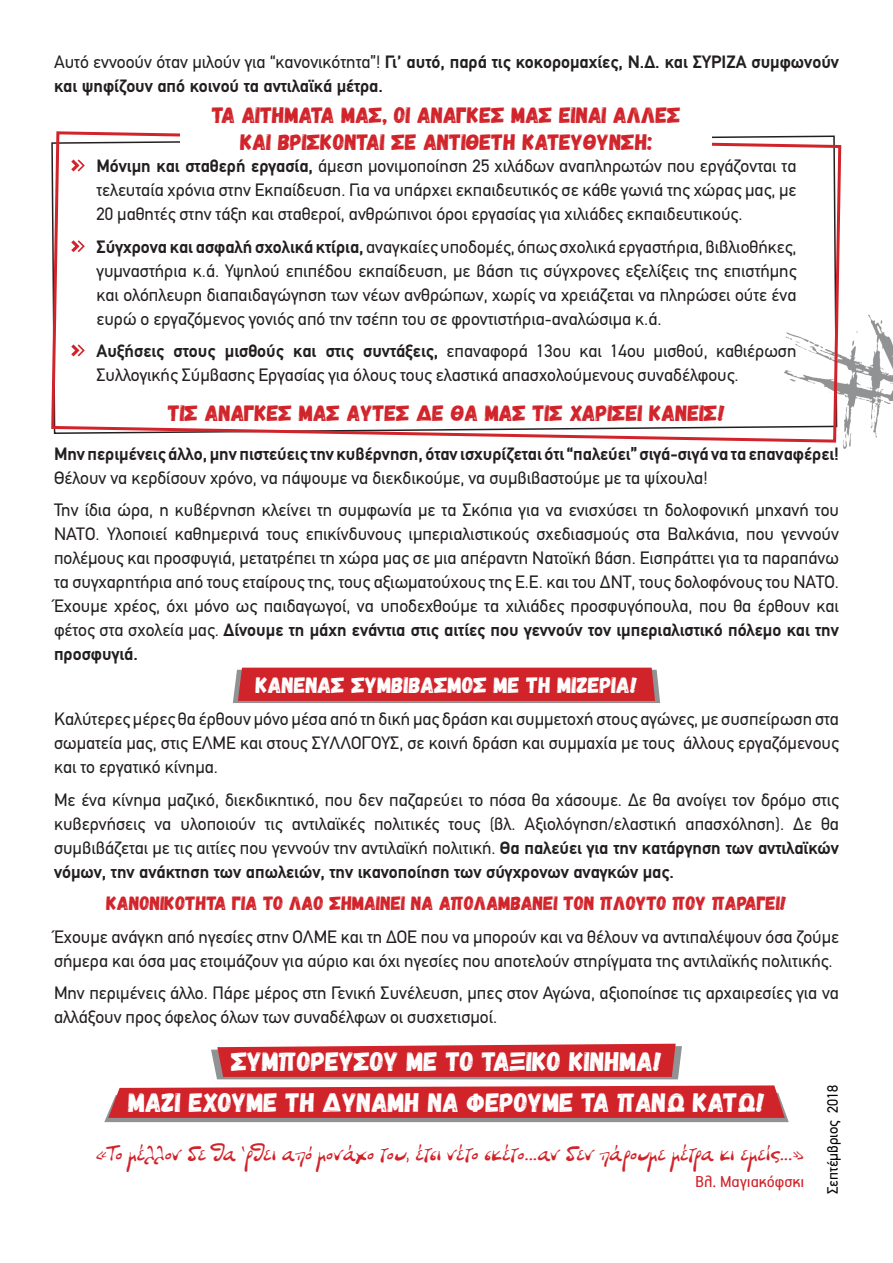
<style>
.page{position:relative;width:893px;height:1263px;background:#fff}
.page>*{position:absolute;margin:0;border:0;box-sizing:border-box;transform-origin:0 0}
.t1{font:27px "Gagalin";color:#fff}
.t2{font:22.5px "Gagalin";color:#d1232a}
.t3{font:22.5px "Gagalin";color:#fff}
.t4{font:19.5px "PF Liberissima";color:#d1232a}
.t5{font:19.5px "Gagalin";color:#d1232a}
.t6{font:18px/24px "PF Din Text";color:#231f20;text-align:justify}
.t7{font:700 18px/24px "PF Din Text";color:#231f20}
.t8{font:18px "PF Handbook Pro";color:#d1232a}
.t9{font:15px "PF Din Text";color:#000}
.s1{font-weight:400}
.s2{font-weight:700}
</style>
<div class="page">
<svg style="left:211px;top:1044px;width:471px;height:35px;background:#ce373d"></svg>
<svg style="left:104px;top:1085px;width:685px;height:37px;background:#cc3e44"></svg>
<svg style="left:233px;top:668px;width:427px;height:35px;background:#cc2d34"></svg>
<img style="left:843px;top:314px;width:50px;height:135px">
<svg style="left:51px;top:131px;width:792px;height:312px"></svg>
<div style="left:181px;top:78px;width:531px;height:87px;background:#fff"></div>
<svg style="left:71px;top:159px;width:14px;height:12px"></svg>
<svg style="left:71px;top:240px;width:14px;height:12px"></svg>
<svg style="left:71px;top:344px;width:14px;height:12px"></svg>
<p class="t7" style="left:54px;top:49px;width:786px"><span class="s1">Αυτό εννοούν όταν μιλούν για “κανονικότητα”!</span> Γι’ αυτό, παρά τις κοκορομαχίες, Ν.Δ. και ΣΥΡΙΖΑ συμφωνούν και ψηφίζουν από κοινού τα αντιλαϊκά μέτρα.</p>
<p class="t2" style="left:212px;top:101px;width:470px">Τα αιτηματα μας, οι αναγκες μας ειναι αλλες</p>
<p class="t2" style="left:240px;top:128px;width:414px">και βρισκονται σε αντιθετη κατευθυνση:</p>
<p class="t6" style="left:97px;top:154px;width:701px"><span class="s2">Μόνιμη και σταθερή εργασία,</span> άμεση μονιμοποίηση 25 χιλάδων αναπληρωτών που εργάζονται τα τελευταία χρόνια στην Εκπαίδευση. Για να υπάρχει εκπαιδευτικός σε κάθε γωνιά της χώρας μας, με 20 μαθητές στην τάξη και σταθεροί, ανθρώπινοι όροι εργασίας για χιλιάδες εκπαιδευτικούς.</p>
<p class="t6" style="left:97px;top:234px;width:701px"><span class="s2">Σύγχρονα και ασφαλή σχολικά κτίρια,</span> αναγκαίες υποδομές, όπως σχολικά εργαστήρια, βιβλιοθήκες, γυμναστήρια κ.ά. Υψηλού επιπέδου εκπαίδευση, με βάση τις σύγχρονες εξελίξεις της επιστήμης και ολόπλευρη διαπαιδαγώγηση των νέων ανθρώπων, χωρίς να χρειάζεται να πληρώσει ούτε ένα ευρώ ο εργαζόμενος γονιός από την τσέπη του σε φροντιστήρια-αναλώσιμα κ.ά.</p>
<p class="t6" style="left:97px;top:339px;width:701px"><span class="s2">Αυξήσεις στους μισθούς και στις συντάξεις,</span> επαναφορά 13ου και 14ου μισθού, καθιέρωση<br>Συλλογικής Σύμβασης Εργασίας για όλους τους ελαστικά απασχολούμενους συναδέλφους.</p>
<p class="t2" style="left:168px;top:399px;width:558px">Τις αναγκες μας αυτες δε θα μας τις χαρισει κανεις!</p>
<p class="t7" style="left:54px;top:441px;width:786px">Μην περιμένεις άλλο, μην πιστεύεις την κυβέρνηση, όταν ισχυρίζεται ότι “παλεύει” σιγά-σιγά να τα επαναφέρει!<br><span class="s1">Θέλουν να κερδίσουν χρόνο, να πάψουμε να διεκδικούμε, να συμβιβαστούμε με τα ψίχουλα!</span></p>
<p class="t6" style="left:54px;top:498px;width:786px">Την ίδια ώρα, η κυβέρνηση κλείνει τη συμφωνία με τα Σκόπια για να ενισχύσει τη δολοφονική μηχανή του ΝΑΤΟ. Υλοποιεί καθημερινά τους επικίνδυνους ιμπεριαλιστικούς σχεδιασμούς στα Βαλκάνια, που γεννούν πολέμους και προσφυγιά, μετατρέπει τη χώρα μας σε μια απέραντη Νατοϊκή βάση. Εισπράττει για τα παραπάνω τα συγχαρητήρια από τους εταίρους της, τους αξιωματούχους της Ε.Ε. και του ΔΝΤ, τους δολοφόνους του ΝΑΤΟ.<br>Έχουμε χρέος, όχι μόνο ως παιδαγωγοί, να υποδεχθούμε τα χιλιάδες προσφυγόπουλα, που θα έρθουν και φέτος στα σχολεία μας. <span class="s2">Δίνουμε τη μάχη ενάντια στις αιτίες που γεννούν τον ιμπεριαλιστικό πόλεμο και την προσφυγιά.</span></p>
<p class="t3" style="left:256px;top:671px;width:383px">Κανενας συμβιβασμος με τη μιζερια!</p>
<p class="t6" style="left:54px;top:707px;width:786px">Καλύτερες μέρες θα έρθουν μόνο μέσα από τη δική μας δράση και συμμετοχή στους αγώνες, με συσπείρωση στα σωματεία μας, στις ΕΛΜΕ και στους ΣΥΛΛΟΓΟΥΣ, σε κοινή δράση και συμμαχία με τους άλλους εργαζόμενους και το εργατικό κίνημα.</p>
<p class="t6" style="left:54px;top:787px;width:786px">Με ένα κίνημα μαζικό, διεκδικητικό, που δεν παζαρεύει το πόσα θα χάσουμε. Δε θα ανοίγει τον δρόμο στις κυβερνήσεις να υλοποιούν τις αντιλαϊκές πολιτικές τους (βλ. Αξιολόγηση/ελαστική απασχόληση). Δε θα συμβιβάζεται με τις αιτίες που γεννούν την αντιλαϊκή πολιτική. <span class="s2">Θα παλεύει για την κατάργηση των αντιλαϊκών νόμων, την ανάκτηση των απωλειών, την ικανοποίηση των σύγχρονων αναγκών μας.</span></p>
<p class="t5" style="left:107px;top:891px;width:681px">Κανονικοτητα για το λαο σημαινει να απολαμβανει τον πλουτο που παραγει!</p>
<p class="t6" style="left:54px;top:924px;width:786px">Έχουμε ανάγκη από ηγεσίες στην ΟΛΜΕ και τη ΔΟΕ που να μπορούν και να θέλουν να αντιπαλέψουν όσα ζούμε σήμερα και όσα μας ετοιμάζουν για αύριο και όχι ηγεσίες που αποτελούν στηρίγματα της αντιλαϊκής πολιτικής.</p>
<p class="t6" style="left:54px;top:981px;width:786px">Μην περιμένεις άλλο. Πάρε μέρος στη Γενική Συνέλευση, μπες στον Αγώνα, αξιοποίησε τις αρχαιρεσίες για να αλλάξουν προς όφελος όλων των συναδέλφων οι συσχετισμοί.</p>
<p class="t1" style="left:231px;top:1044px;width:432px">Συμπορευσου με το ταξικο κινημα!</p>
<p class="t1" style="left:128px;top:1086px;width:638px">Μαζι εχουμε τη δυναμη να φερουμε τα πανω κατω!</p>
<p class="t4" style="left:96px;top:1142px;width:710px">«Το μέλλον δε θα ’ρθει από μονάχο του, έτσι νέτο σκέτο...αν δεν πάρουμε μέτρα κι εμείς...»</p>
<p class="t8" style="left:695px;top:1170px;width:110px">Βλ. Μαγιακόφσκι</p>
<p class="t9" style="left:824px;top:1194px;width:110px;rotate:-90deg">Σεπτέμβριος 2018</p>
</div>
